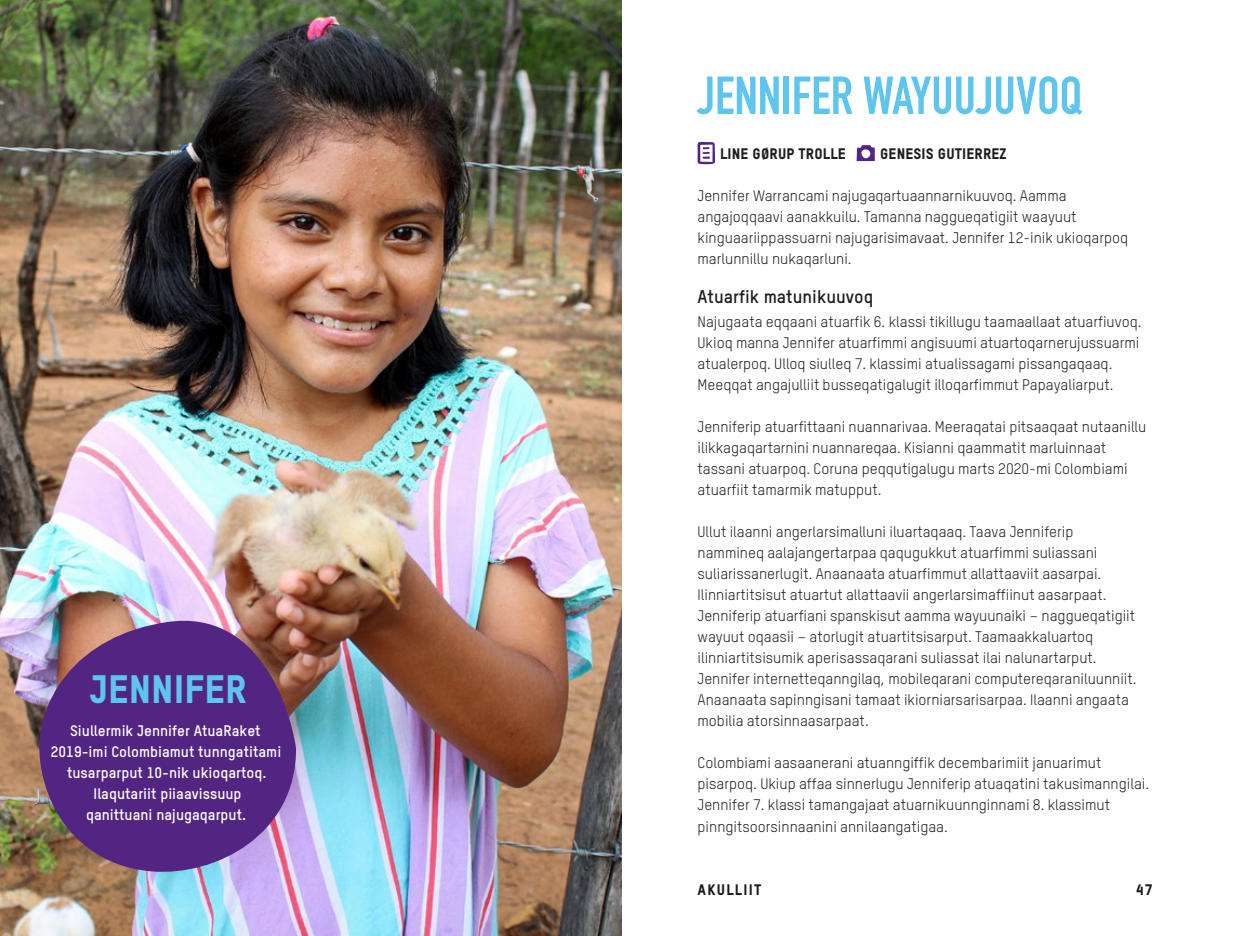
<style>
.page{position:relative;width:1242px;height:936px;background:#fff}
.page>*{position:absolute;margin:0;border:0;box-sizing:border-box;transform-origin:0 0}
.t1{font:700 52.5px "DIN Condensed";color:#5dc5ee}
.t2{font:39px "Oxfam TSTARPRO Headline";color:#5dc5ee}
.t3{font:700 18px "Oxfam TSTARPRO";color:#1d1d1b}
.t4{font:15px/21px "Oxfam TSTARPRO";color:#1d1d1b}
.t5{font:700 15px/21px "Oxfam TSTARPRO";color:#fff;text-align:center}
.t6{font:15px "Oxfam TSTARPRO Headline";letter-spacing:.01em;color:#1d1d1b}
.t7{font:15px "Oxfam TSTARPRO Headline";letter-spacing:.08em;color:#1d1d1b}
</style>
<div class="page">
<img style="left:0;top:0;width:621px;height:935px">
<svg style="left:697px;top:142px;width:18px;height:22px"></svg>
<svg style="left:856px;top:145px;width:19px;height:16px"></svg>
<img style="left:32px;top:609px;width:264px;height:267px">
<h2 class="t2" style="left:90px;top:659px;width:158px">JENNIFER</h2>
<p class="t5" style="left:51px;top:718px;width:232px">Siullermik Jennifer AtuaRaket<br>2019-imi Colombiamut tunngatitami tusarparput 10-nik ukioqartoq.<br>Ilaqutariit piiaavissuup<br>qanittuani najugaqarput.</p>
<h1 class="t1" style="left:697px;top:60px;width:386px">JENNIFER WAYUUJUVOQ</h1>
<p class="t6" style="left:720px;top:142px;width:127px">LINE GØRUP TROLLE</p>
<p class="t6" style="left:880px;top:142px;width:128px">GENESIS GUTIERREZ</p>
<p class="t4" style="left:697px;top:184px;width:432px">Jennifer Warrancami najugaqartuaannarnikuuvoq. Aamma angajoqqaavi aanakkuilu. Tamanna naggueqatigiit waayuut kinguaariippassuarni najugarisimavaat. Jennifer 12-inik ukioqarpoq marlunnillu nukaqarluni.</p>
<p class="t3" style="left:697px;top:283px;width:177px">Atuarfik matunikuuvoq</p>
<p class="t4" style="left:697px;top:310px;width:445px">Najugaata eqqaani atuarfik 6. klassi tikillugu taamaallaat atuarfiuvoq.<br>Ukioq manna Jennifer atuarfimmi angisuumi atuartoqarnerujussuarmi atualerpoq. Ulloq siulleq 7. klassimi atualissagami pissangaqaaq.<br>Meeqqat angajulliit busseqatigalugit illoqarfimmut Papayaliarput.</p>
<p class="t4" style="left:697px;top:415px;width:450px">Jenniferip atuarfittaani nuannarivaa. Meeraqatai pitsaaqaat nutaanillu ilikkagaqartarnini nuannareqaa. Kisianni qaammatit marluinnaat tassani atuarpoq. Coruna peqqutigalugu marts 2020-mi Colombiami atuarfiit tamarmik matupput.</p>
<p class="t4" style="left:697px;top:520px;width:440px">Ullut ilaanni angerlarsimalluni iluartaqaaq. Taava Jenniferip nammineq aalajangertarpaa qaqugukkut atuarfimmi suliassani suliarissanerlugit. Anaanaata atuarfimmut allattaaviit aasarpai.<br>Ilinniartitsisut atuartut allattaavii angerlarsimaffiinut aasarpaat.<br>Jenniferip atuarfiani spanskisut aamma wayuunaiki – naggueqatigiit wayuut oqaasii – atorlugit atuartitsisarput. Taamaakkaluartoq ilinniartitsisumik aperisassaqarani suliassat ilai nalunartarput.<br>Jennifer internetteqanngilaq, mobileqarani computereqaraniluunniit.<br>Anaanaata sapinngisani tamaat ikiorniarsarisarpaa. Ilaanni angaata mobilia atorsinnaasarpaat.</p>
<p class="t4" style="left:697px;top:751px;width:453px">Colombiami aasaanerani atuanngiffik decembarimiit januarimut pisarpoq. Ukiup affaa sinnerlugu Jenniferip atuaqatini takusimanngilai.<br>Jennifer 7. klassi tamangajaat atuarnikuunnginnami 8. klassimut pinngitsoorsinnaanini annilaangatigaa.</p>
<p class="t7" style="left:697px;top:877px;width:65px">AKULLIIT</p>
<p class="t6" style="left:1135px;top:877px;width:18px">47</p>
</div>
